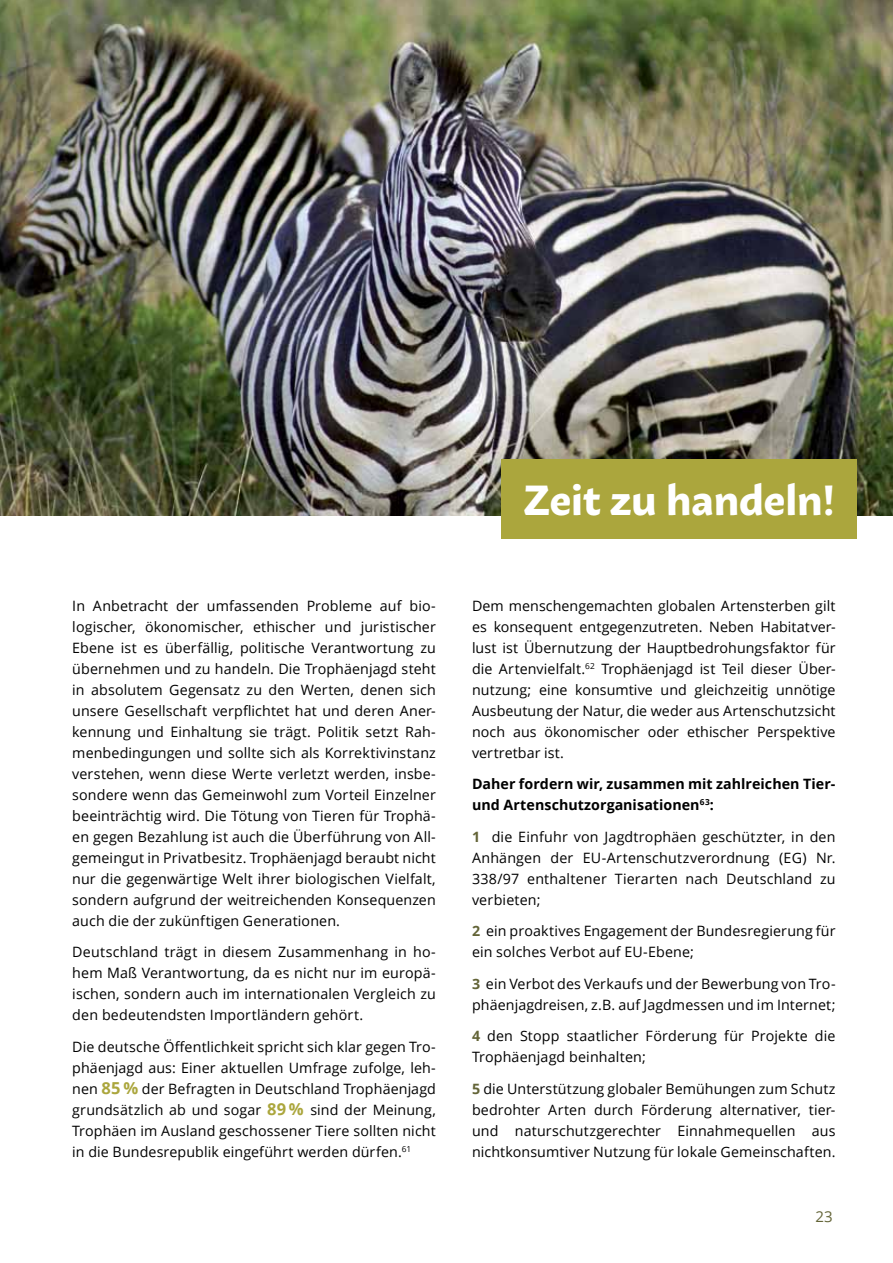
<style>
.page{position:relative;width:893px;height:1263px;background:#fff}
.page>*{position:absolute;margin:0;border:0;box-sizing:border-box;transform-origin:0 0}
.t1{font:700 42px "Macho";letter-spacing:-.01em;color:#fff}
.t2{font:15px "Open Sans";color:#636437}
.t3{font:14.25px/21px "Open Sans";letter-spacing:.01em;color:#000;text-align:justify}
.t4{font:700 14.25px/21px "Open Sans";letter-spacing:.005em;color:#000}
.s1{font-weight:700;font-size:16.5px;color:#aba63d}
.s2{font-weight:700;color:#636437}
</style>
<div class="page">
<img style="left:0;top:0;width:893px;height:515px">
<div style="left:502px;top:459px;width:355px;height:79px;background:#aba63d"></div>
<p class="t3" style="left:72px;top:594px;width:365px">In Anbetracht der umfassenden Probleme auf bio&shy;logischer, ökonomischer, ethischer und juristischer Ebene ist es überfällig, politische Verantwortung zu übernehmen und zu handeln. Die Trophäenjagd steht in absolutem Gegensatz zu den Werten, denen sich unsere Gesellschaft verpflichtet hat und deren Aner&shy;kennung und Einhaltung sie trägt. Politik setzt Rah&shy;menbedingungen und sollte sich als Korrektivinstanz verstehen, wenn diese Werte verletzt werden, insbe&shy;sondere wenn das Gemeinwohl zum Vorteil Einzelner beeinträchtig wird. Die Tötung von Tieren für Trophä&shy;en gegen Bezahlung ist auch die Überführung von All&shy;gemeingut in Privatbesitz. Trophäenjagd beraubt nicht nur die gegenwärtige Welt ihrer biologischen Vielfalt, sondern aufgrund der weitreichenden Konsequenzen auch die der zukünftigen Generationen.</p>
<p class="t3" style="left:72px;top:941px;width:365px">Deutschland trägt in diesem Zusammenhang in ho&shy;hem Maß Verantwortung, da es nicht nur im europä&shy;ischen, sondern auch im internationalen Vergleich zu den bedeutendsten Importländern gehört.</p>
<p class="t3" style="left:72px;top:1036px;width:365px">Die deutsche Öffentlichkeit spricht sich klar gegen Tro&shy;phäenjagd aus: Einer aktuellen Umfrage zufolge, leh&shy;nen <span class="s1">85 %</span> der Befragten in Deutschland Trophäenjagd grundsätzlich ab und sogar <span class="s1">89 %</span> sind der Meinung, Trophäen im Ausland geschossener Tiere sollten nicht in die Bundesrepublik eingeführt werden dürfen.<sup>61</sup></p>
<h1 class="t1" style="left:523px;top:462px;width:314px">Zeit zu handeln!</h1>
<p class="t3" style="left:472px;top:594px;width:365px">Dem menschengemachten globalen Artensterben gilt es konsequent entgegenzutreten. Neben Habitatver&shy;lust ist Übernutzung der Hauptbedrohungsfaktor für die Artenvielfalt.<sup>62</sup> Trophäenjagd ist Teil dieser Über&shy;nutzung; eine konsumtive und gleichzeitig unnötige Ausbeutung der Natur, die weder aus Artenschutzsicht noch aus ökonomischer oder ethischer Perspektive vertretbar ist.</p>
<p class="t4" style="left:472px;top:773px;width:365px">Daher fordern wir, zusammen mit zahlreichen Tier&shy;und Artenschutzorganisationen<sup>63</sup>:</p>
<p class="t3" style="left:472px;top:825px;width:365px"><span class="s2">1</span> die Einfuhr von Jagdtrophäen geschützter, in den Anhängen der EU-Artenschutzverordnung (EG) Nr.<br>338/97 enthaltener Tierarten nach Deutschland zu verbieten;</p>
<p class="t3" style="left:472px;top:920px;width:365px"><span class="s2">2</span> ein proaktives Engagement der Bundesregierung für ein solches Verbot auf EU-Ebene;</p>
<p class="t3" style="left:472px;top:972px;width:365px"><span class="s2">3</span> ein Verbot des Verkaufs und der Bewerbung von Tro&shy;phäenjagdreisen, z.B. auf Jagdmessen und im Internet;</p>
<p class="t3" style="left:472px;top:1025px;width:365px"><span class="s2">4</span> den Stopp staatlicher Förderung für Projekte die<br>Trophäenjagd beinhalten;</p>
<p class="t3" style="left:472px;top:1077px;width:365px"><span class="s2">5</span> die Unterstützung globaler Bemühungen zum Schutz bedrohter Arten durch Förderung alternativer, tier&shy;und naturschutzgerechter Einnahmequellen aus nichtkonsumtiver Nutzung für lokale Gemeinschaften.</p>
<p class="t2" style="left:815px;top:1206px;width:19px">23</p>
</div>
